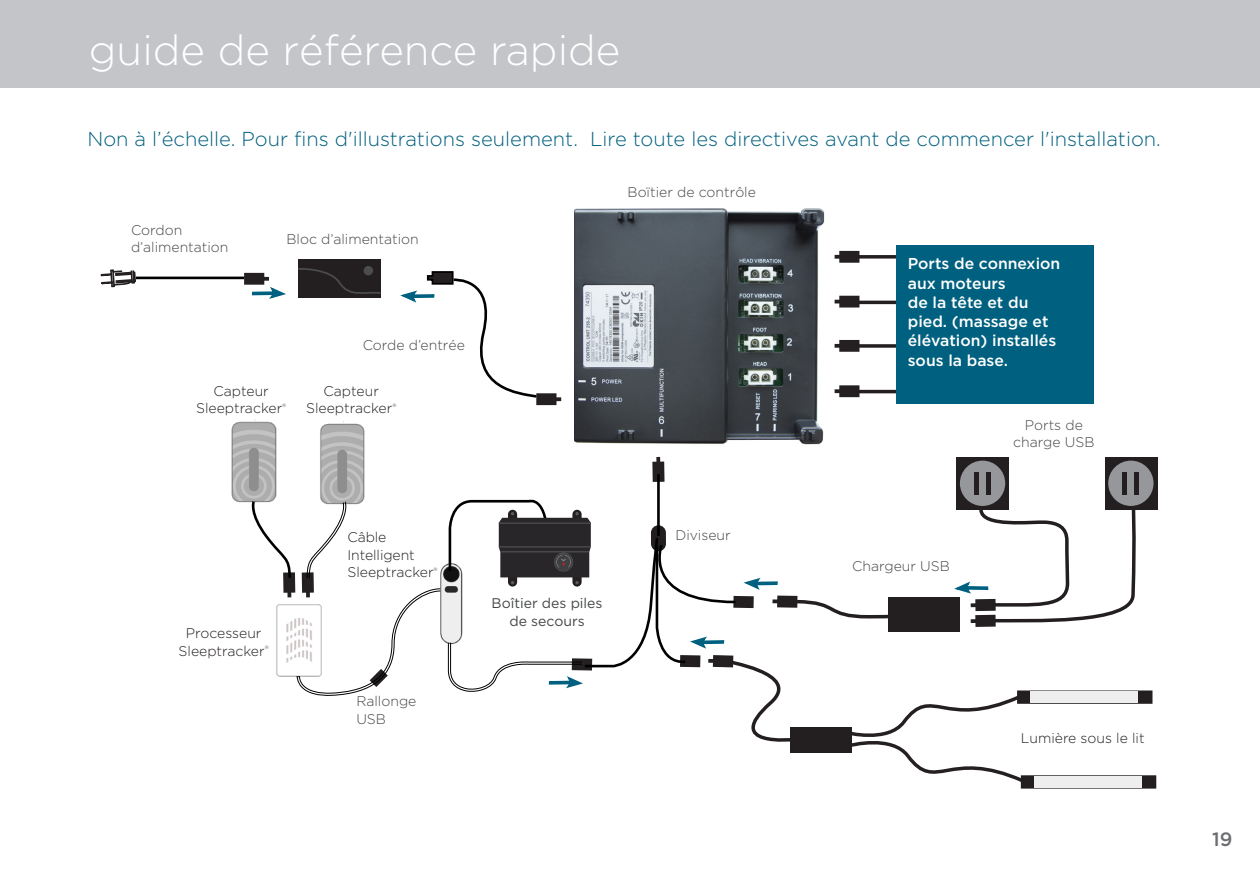
<style>
.page{position:relative;width:1260px;height:882px;background:#fff}
.page>*{position:absolute;margin:0;border:0;box-sizing:border-box;transform-origin:0 0}
.Section_Header{font:300 42px "Gotham";color:#fff}
.t1{font:300 20.12px "Gotham";color:#00607f}
.t2{font:500 19.25px "Gotham";color:#6c6d70}
.t3{font:500 15.75px/19.2px "Gotham";color:#fff}
.t4{font:300 14px/17.5px "Gotham";color:#454647}
.Body{font:300 14px/17.5px "Gotham";color:#231f20;text-align:center}
.Callout_Center{font:14px/17.5px "Gotham";color:#454647;text-align:center}
.Body-2{font:300 4.9px "Gotham";color:#231f20}
</style>
<div class="page">
<div style="left:0;top:0;width:1260px;height:88px;background:#c4c5c9"></div>
<img style="left:575px;top:208px;width:304px;height:249px">
<svg style="left:835px;top:251px;width:24px;height:12px"></svg>
<svg style="left:835px;top:296px;width:24px;height:12px"></svg>
<svg style="left:835px;top:340px;width:24px;height:12px"></svg>
<svg style="left:835px;top:385px;width:24px;height:12px"></svg>
<svg style="left:101px;top:269px;width:35px;height:18px"></svg>
<svg style="left:854px;top:255px;width:42px;height:4px"></svg>
<hr style="left:854px;top:301px;width:54px;height:3px;background:#231f20">
<svg style="left:854px;top:344px;width:42px;height:4px"></svg>
<hr style="left:854px;top:390px;width:54px;height:3px;background:#231f20">
<div style="left:896px;top:245px;width:198px;height:159px;background:#00607f"></div>
<div style="left:298px;top:259px;width:83px;height:39px;background:#231f20"></div>
<svg style="left:298px;top:268px;width:83px;height:26px"></svg>
<div style="left:364px;top:266px;width:9px;height:9px;background:#4b4c4d;border-radius:50%"></div>
<svg style="left:244px;top:273px;width:42px;height:26px"></svg>
<svg style="left:400px;top:271px;width:161px;height:134px"></svg>
<svg style="left:652px;top:457px;width:13px;height:25px"></svg>
<div style="left:956px;top:457px;width:53px;height:53px;background:#231f20"></div>
<div style="left:960px;top:461px;width:45px;height:45px;background:#95979a;border-radius:50%"></div>
<div style="left:986px;top:472px;width:5px;height:22px;background:#231f20"></div>
<div style="left:974px;top:472px;width:5px;height:22px;background:#231f20"></div>
<div style="left:1105px;top:457px;width:53px;height:53px;background:#231f20"></div>
<div style="left:1108px;top:461px;width:46px;height:45px;background:#95979a;border-radius:50%"></div>
<div style="left:1134px;top:472px;width:5px;height:22px;background:#231f20"></div>
<div style="left:1122px;top:472px;width:5px;height:22px;background:#231f20"></div>
<div style="left:1018px;top:691px;width:134px;height:12px;background:#231f20"></div>
<div style="left:1017px;top:690px;width:136px;height:14px;border:2px solid #231f20"></div>
<div style="left:1022px;top:776px;width:133px;height:12px;background:#231f20"></div>
<div style="left:1021px;top:775px;width:135px;height:14px;border:2px solid #231f20"></div>
<div style="left:1034px;top:776px;width:108px;height:12px;background:#eeeeef"></div>
<hr style="left:657px;top:474px;width:3px;height:62px;background:#000">
<img style="left:231px;top:419px;width:46px;height:84px">
<img style="left:320px;top:421px;width:45px;height:78px">
<img style="left:441px;top:564px;width:6px;height:80px">
<svg style="left:447px;top:495px;width:692px;height:294px"></svg>
<svg style="left:249px;top:499px;width:192px;height:197px"></svg>
<hr style="left:136px;top:277px;width:108px;height:2px;background:#000">
<p class="Section_Header" style="left:89px;top:27px;width:533px">guide de référence rapide</p>
<p class="t1" style="left:88px;top:128px;width:1075px">Non à l’échelle. Pour fins d'illustrations seulement. Lire toute les directives avant de commencer l'installation.</p>
<p class="t4" style="left:131px;top:221px;width:99px">Cordon d’alimentation</p>
<p class="t4" style="left:287px;top:231px;width:134px">Bloc d’alimentation</p>
<p class="t4" style="left:363px;top:336px;width:104px">Corde d’entrée</p>
<p class="Body" style="left:196px;top:382px;width:88px">Capteur<br>Sleeptracker</p>
<p class="Body-2" style="left:282px;top:402px;width:6px">®</p>
<p class="Body" style="left:306px;top:382px;width:88px">Capteur<br>Sleeptracker</p>
<p class="Body-2" style="left:392px;top:402px;width:6px">®</p>
<p class="t4" style="left:628px;top:183px;width:130px">Boïtier de contrôle</p>
<p class="Body" style="left:179px;top:624px;width:88px">Processeur<br>Sleeptracker</p>
<p class="Body-2" style="left:265px;top:645px;width:6px">®</p>
<p class="Body" style="left:347px;top:529px;width:88px;text-align:left">Câble<br>Intelligent<br>Sleeptracker</p>
<p class="Body-2" style="left:434px;top:567px;width:6px">®</p>
<p class="t4" style="left:356px;top:693px;width:62px">Rallonge<br>USB</p>
<p class="Callout_Center" style="left:492px;top:595px;width:113px">Boîtier des piles de secours</p>
<p class="t4" style="left:675px;top:526px;width:57px">Diviseur</p>
<p class="t3" style="left:908px;top:254px;width:154px">Ports de connexion aux moteurs<br>de la tête et du pied. (massage et élévation) installés sous la base.</p>
<p class="t4" style="left:852px;top:557px;width:99px">Chargeur USB</p>
<p class="t4" style="left:1013px;top:416px;width:83px;text-align:center">Ports de charge USB</p>
<p class="Body" style="left:1021px;top:729px;width:125px">Lumière sous le lit</p>
<h3 class="t2" style="left:1212px;top:828px;width:22px">19</h3>
</div>
